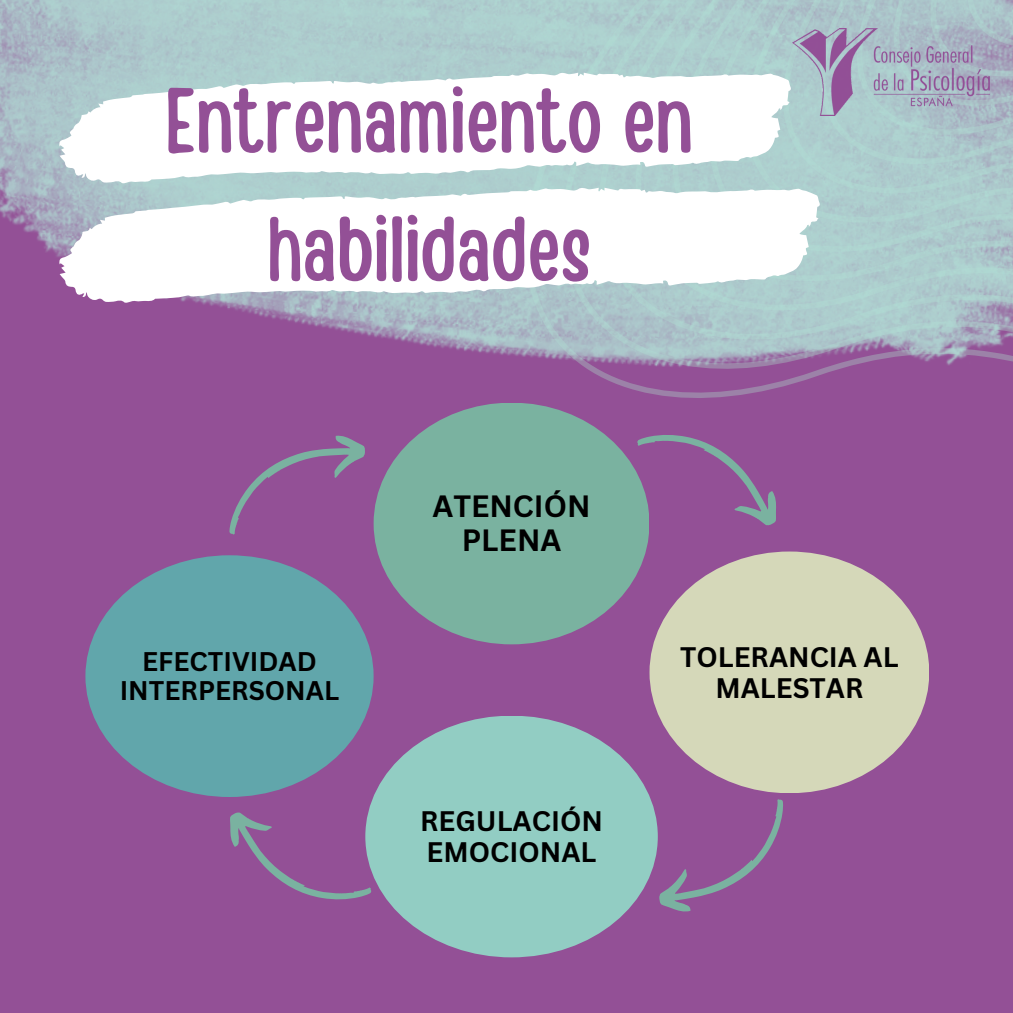
<style>
.page{position:relative;width:1013px;height:1013px;background:#fff}
.page>*{position:absolute;margin:0;border:0;box-sizing:border-box;transform-origin:0 0}
.t1{font:91.75px/128.5px "Handy Casual Condensed";letter-spacing:.005em;color:#935096;text-align:center}
.t2{font:700 30px/33.8px "Canva Sans";color:#000;text-align:center}
.t3{font:700 27.5px/31px "Canva Sans";color:#000;text-align:center}
.t4{font:700 26.25px/29px "Canva Sans";color:#000;text-align:center}
</style>
<div class="page">
<div style="left:0;top:0;width:1012px;height:1012px;background:#935096"></div>
<img style="left:0;top:0;width:1012px;height:398px">
<svg style="left:59px;top:72px;width:732px;height:111px;background:#ebf3f3"></svg>
<svg style="left:59px;top:187px;width:761px;height:115px;background:#ebf0f2"></svg>
<img style="left:792px;top:28px;width:197px;height:88px">
<div style="left:373px;top:402px;width:276px;height:242px;background:#7ab2a0;border-radius:50%"></div>
<div style="left:649px;top:551px;width:280px;height:242px;background:#d5d8b9;border-radius:50%"></div>
<div style="left:365px;top:715px;width:292px;height:242px;background:#92cdc3;border-radius:50%"></div>
<div style="left:85px;top:555px;width:288px;height:242px;background:#61a6ab;border-radius:50%"></div>
<svg style="left:635px;top:435px;width:141px;height:101px"></svg>
<svg style="left:649px;top:797px;width:134px;height:115px"></svg>
<svg style="left:230px;top:801px;width:143px;height:99px"></svg>
<svg style="left:229px;top:435px;width:136px;height:100px"></svg>
<p class="t1" style="left:165px;top:52px;width:528px">Entrenamiento en habilidades</p>
<h2 class="t4" style="left:120px;top:646px;width:221px">EFECTIVIDAD<br>INTERPERSONAL</h2>
<p class="t2" style="left:432px;top:488px;width:160px">ATENCIÓN<br>PLENA</p>
<p class="t3" style="left:420px;top:804px;width:184px;text-align:left">REGULACIÓN<br>EMOCIONAL</p>
<p class="t3" style="left:680px;top:640px;width:220px">TOLERANCIA AL<br>MALESTAR</p>
</div>
